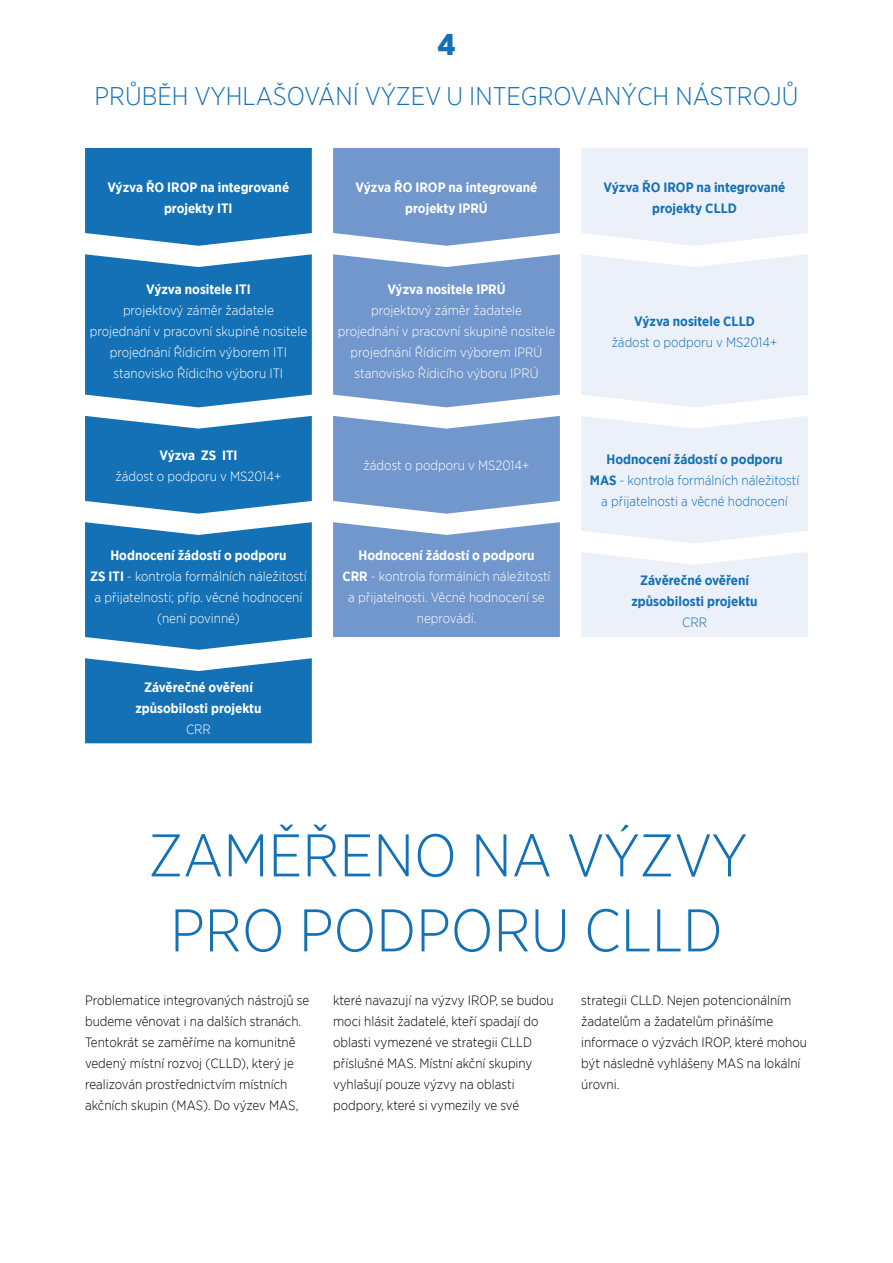
<style>
.page{position:relative;width:893px;height:1263px;background:#fff}
.page>*{position:absolute;margin:0;border:0;box-sizing:border-box;transform-origin:0 0}
.t1{font:300 60px/75px "Gotham Narrow";color:#1471b5;text-align:center}
.t2{font:900 30px "Gotham Narrow";color:#1471b5}
.t3{font:300 25.5px "Gotham Narrow";color:#1471b5}
.t4{font:300 13.5px/21px "Gotham Narrow";color:#000}
.t5{font:300 13.5px/21px "Gotham Narrow";color:#fff;text-align:center}
.t6{font:700 13.5px/21px "Gotham Narrow";color:#fff;text-align:center}
.t7{font:300 13.5px/21px "Gotham Narrow";color:#1471b5;text-align:center}
.t8{font:700 13.5px/21px "Gotham Narrow";color:#1471b5;text-align:center}
.s1{font-weight:700}
</style>
<div class="page">
<svg style="left:333px;top:416px;width:227px;height:98px;background:#83a4d2"></svg>
<svg style="left:85px;top:148px;width:227px;height:98px;background:#247aba"></svg>
<svg style="left:85px;top:658px;width:227px;height:85px;background:#267cba"></svg>
<svg style="left:581px;top:552px;width:227px;height:85px;background:#edf1f9"></svg>
<svg style="left:85px;top:416px;width:227px;height:98px;background:#3383be"></svg>
<svg style="left:333px;top:148px;width:227px;height:98px;background:#7a9ecf"></svg>
<div style="left:581px;top:148px;width:227px;height:98px;background:#ecf0f9"></div>
<svg style="left:85px;top:254px;width:227px;height:153px;background:#277cbb"></svg>
<svg style="left:333px;top:254px;width:227px;height:153px;background:#7c9fd0"></svg>
<svg style="left:581px;top:254px;width:227px;height:153px;background:#edf1f9"></svg>
<svg style="left:85px;top:522px;width:227px;height:128px;background:#2c7fbc"></svg>
<div style="left:333px;top:522px;width:227px;height:115px;background:#7197cc"></div>
<svg style="left:581px;top:416px;width:227px;height:127px;background:#edf1f9"></svg>
<h2 class="t2" style="left:437px;top:24px;width:20px">4</h2>
<h3 class="t3" style="left:95px;top:81px;width:705px">PRŮBĚH VYHLAŠOVÁNÍ VÝZEV U INTEGROVANÝCH NÁSTROJŮ</h3>
<p class="t6" style="left:107px;top:176px;width:183px">Výzva ŘO IROP na integrované projekty ITI</p>
<p class="t6" style="left:356px;top:176px;width:183px">Výzva ŘO IROP na integrované projekty IPRÚ</p>
<p class="t8" style="left:604px;top:176px;width:183px">Výzva ŘO IROP na integrované projekty CLLD</p>
<p class="t6" style="left:146px;top:279px;width:106px">Výzva nositele ITI</p>
<p class="t5" style="left:90px;top:300px;width:219px">projektový záměr žadatele<br>projednání v pracovní skupině nositele projednání Řídicím výborem ITI stanovisko Řídicího výboru ITI</p>
<p class="t6" style="left:159px;top:444px;width:79px">Výzva ZS ITI</p>
<p class="t5" style="left:116px;top:465px;width:167px">žádost o podporu v MS2014+</p>
<p class="t6" style="left:387px;top:279px;width:120px">Výzva nositele IPRÚ</p>
<p class="t5" style="left:338px;top:300px;width:219px">projektový záměr žadatele<br>projednání v pracovní skupině nositele projednání Řídicím výborem IPRÚ stanovisko Řídicího výboru IPRÚ</p>
<p class="t8" style="left:634px;top:310px;width:122px">Výzva nositele CLLD</p>
<p class="t7" style="left:612px;top:331px;width:167px">žádost o podporu v MS2014+</p>
<p class="t5" style="left:364px;top:455px;width:167px">žádost o podporu v MS2014+</p>
<p class="t7" style="left:590px;top:449px;width:211px"><span class="s1">Hodnocení žádostí o podporu<br>MAS</span> - kontrola formálních náležitostí a přijatelnosti a věcné hodnocení</p>
<p class="t5" style="left:90px;top:544px;width:218px"><span class="s1">Hodnocení žádostí o podporu<br>ZS ITI</span> - kontrola formálních náležitostí a přijatelnosti; příp. věcné hodnocení (není povinné)</p>
<p class="t5" style="left:342px;top:544px;width:210px"><span class="s1">Hodnocení žádostí o podporu<br>CRR</span> - kontrola formálních náležitostí a přijatelnosti. Věcné hodnocení se neprovádí.</p>
<p class="t6" style="left:135px;top:676px;width:128px">Závěrečné ověření způsobilosti projektu</p>
<p class="t5" style="left:186px;top:718px;width:26px">CRR</p>
<p class="t8" style="left:631px;top:570px;width:128px">Závěrečné ověření způsobilosti projektu</p>
<p class="t7" style="left:682px;top:612px;width:26px">CRR</p>
<h1 class="t1" style="left:148px;top:816px;width:601px">ZAMĚŘENO NA VÝZVY<br>PRO PODPORU CLLD</h1>
<p class="t4" style="left:85px;top:989px;width:226px">Problematice integrovaných nástrojů se budeme věnovat i na dalších stranách.<br>Tentokrát se zaměříme na komunitně vedený místní rozvoj (CLLD), který je realizován prostřednictvím místních akčních skupin (MAS). Do výzev MAS,</p>
<p class="t4" style="left:333px;top:989px;width:222px">které navazují na výzvy IROP, se budou moci hlásit žadatelé, kteří spadají do oblasti vymezené ve strategii CLLD příslušné MAS. Místní akční skupiny vyhlašují pouze výzvy na oblasti podpory, které si vymezily ve své</p>
<p class="t4" style="left:581px;top:989px;width:227px">strategii CLLD. Nejen potencionálním žadatelům a žadatelům přinášíme informace o výzvách IROP, které mohou být následně vyhlášeny MAS na lokální úrovni.</p>
</div>
